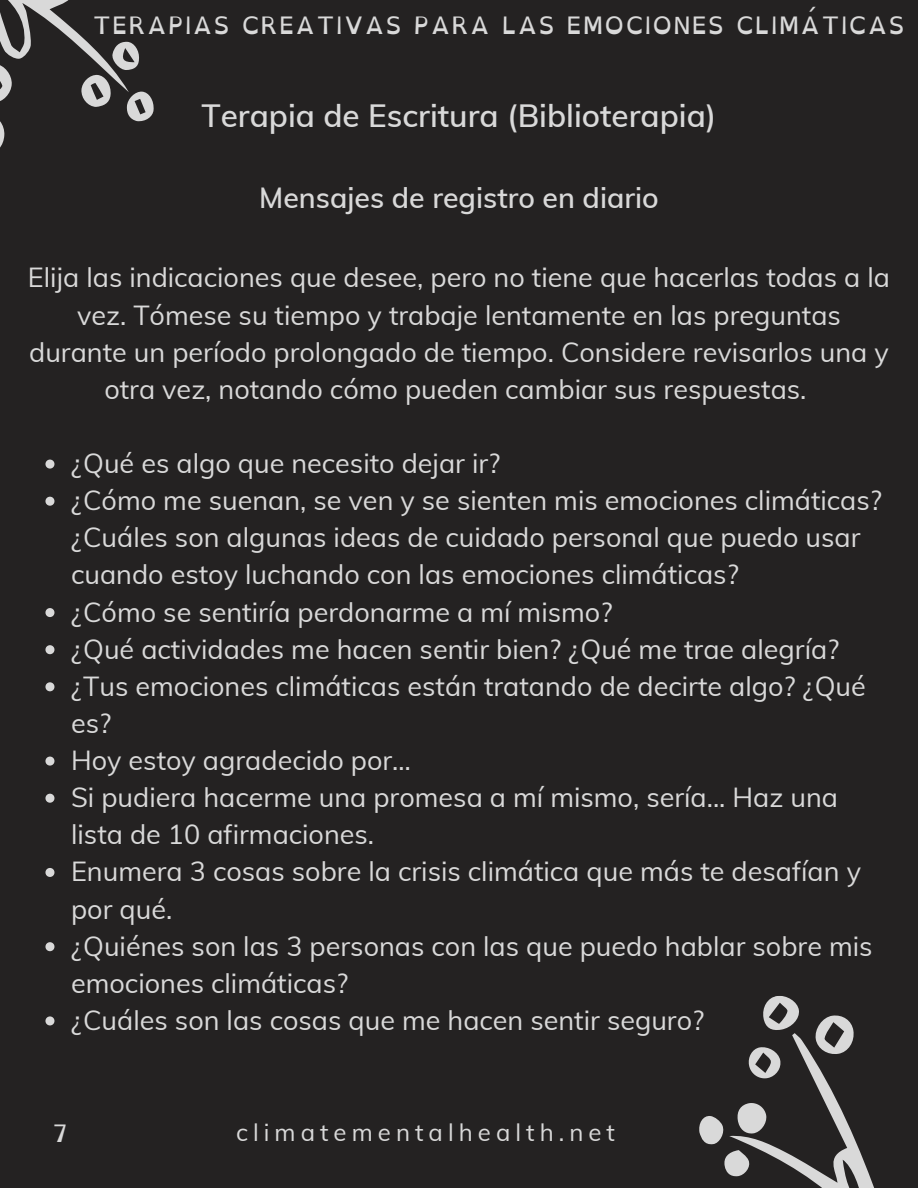
<style>
.page{position:relative;width:918px;height:1188px;background:#242222}
.page>*{position:absolute;margin:0;border:0;box-sizing:border-box;transform-origin:0 0}
.t1{font:600 31.5px "Muli";color:#d9d9d9}
.t2{font:600 28.5px "Muli";color:#d9d9d9}
.t3{font:27px/37.2px "Muli";color:#d9d9d9}
.t4{font:24px "Open Dyslexic";letter-spacing:.06em;color:#d9d9d9}
.t5{font:24px "Muli";letter-spacing:.21em;color:#d9d9d9}
</style>
<div class="page">
<svg style="left:0;top:0;width:154px;height:148px"></svg>
<svg style="left:699px;top:996px;width:175px;height:192px"></svg>
<svg style="left:45px;top:460px;width:9px;height:9px"></svg>
<svg style="left:45px;top:497px;width:9px;height:9px"></svg>
<svg style="left:45px;top:608px;width:9px;height:9px"></svg>
<svg style="left:45px;top:645px;width:9px;height:9px"></svg>
<svg style="left:45px;top:682px;width:9px;height:9px"></svg>
<svg style="left:45px;top:757px;width:9px;height:9px"></svg>
<svg style="left:45px;top:794px;width:9px;height:9px"></svg>
<svg style="left:45px;top:868px;width:9px;height:9px"></svg>
<svg style="left:45px;top:942px;width:9px;height:9px"></svg>
<svg style="left:45px;top:1016px;width:9px;height:9px"></svg>
<p class="t4" style="left:93px;top:4px;width:813px">TERAPIAS CREATIVAS PARA LAS EMOCIONES CLIMÁTICAS</p>
<p class="t1" style="left:201px;top:95px;width:516px">Terapia de Escritura (Biblioterapia)</p>
<p class="t2" style="left:259px;top:179px;width:401px">Mensajes de registro en diario</p>
<p class="t3" style="left:28px;top:259px;width:864px;text-align:center">Elija las indicaciones que desee, pero no tiene que hacerlas todas a la vez. Tómese su tiempo y trabaje lentamente en las preguntas durante un período prolongado de tiempo. Considere revisarlos una y otra vez, notando cómo pueden cambiar sus respuestas.</p>
<p class="t3" style="left:71px;top:444px;width:812px">¿Qué es algo que necesito dejar ir?<br>¿Cómo me suenan, se ven y se sienten mis emociones climáticas? ¿Cuáles son algunas ideas de cuidado personal que puedo usar cuando estoy luchando con las emociones climáticas?<br>¿Cómo se sentiría perdonarme a mí mismo?<br>¿Qué actividades me hacen sentir bien? ¿Qué me trae alegría? ¿Tus emociones climáticas están tratando de decirte algo? ¿Qué es?<br>Hoy estoy agradecido por…<br>Si pudiera hacerme una promesa a mí mismo, sería... Haz una lista de 10 afirmaciones.<br>Enumera 3 cosas sobre la crisis climática que más te desafían y por qué.<br>¿Quiénes son las 3 personas con las que puedo hablar sobre mis emociones climáticas?<br>¿Cuáles son las cosas que me hacen sentir seguro?</p>
<p class="t4" style="left:53px;top:1112px;width:16px">7</p>
<p class="t5" style="left:236px;top:1117px;width:380px">climatementalhealth.net</p>
</div>
